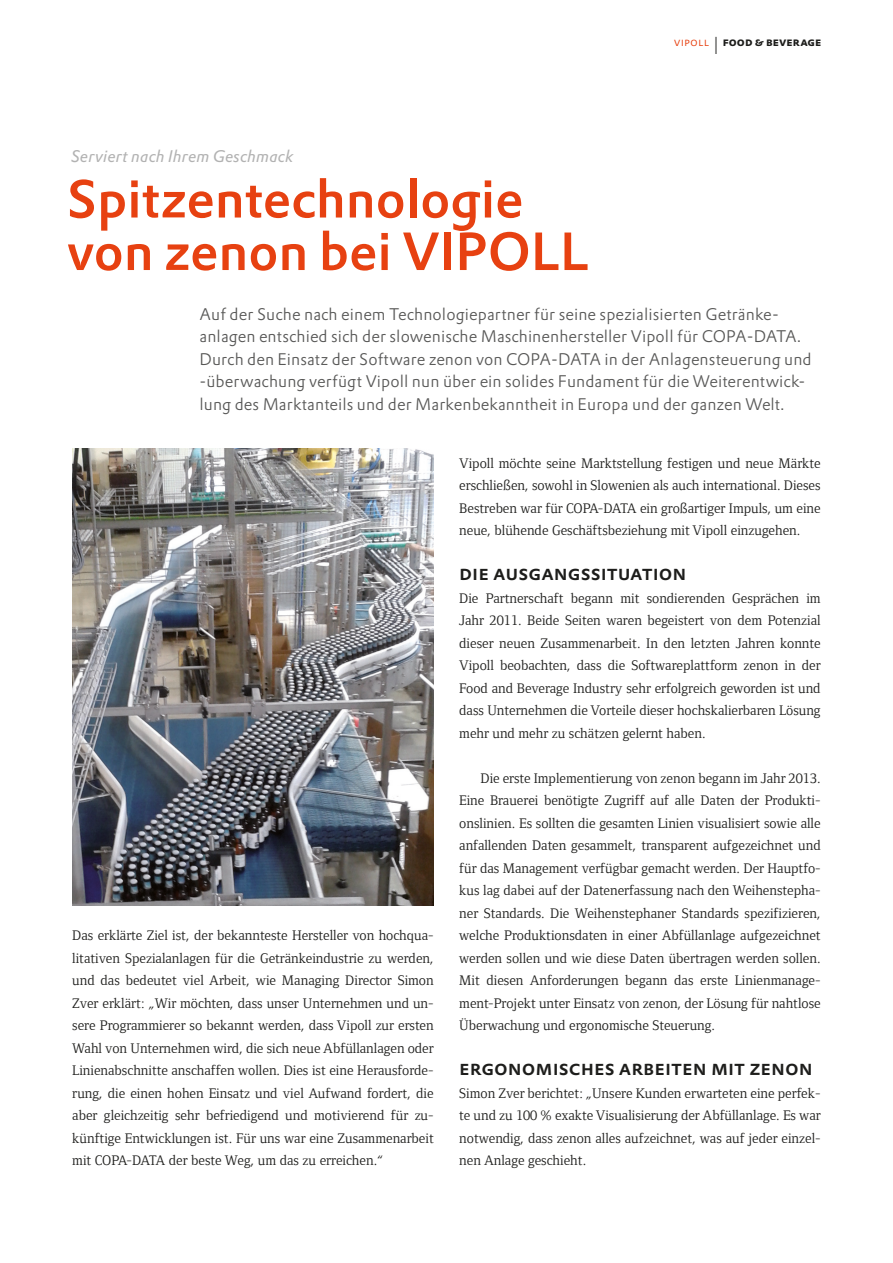
<style>
.page{position:relative;width:893px;height:1263px;background:#fff}
.page>*{position:absolute;margin:0;border:0;box-sizing:border-box;transform-origin:0 0}
.headline_orange{font:500 52.5px/52.5px "DTL Prokyon TOT";color:#e74111}
.headlines_in_copy_ju{font:500 21px "DTL Prokyon TOT Caps";color:#1d1d1b}
.lead_text{font:300 16.5px/22.5px "DTL Prokyon TOT";letter-spacing:.005em;color:#575756}
.kicker{font:italic 16.5px "DTL Prokyon TOT";letter-spacing:.005em;color:#b2b2b2}
.copy_no_indent{font:14.25px/22.5px "Foundry Form Serif";color:#1d1d1b;text-align:justify}
.copy_indent{font:14.25px/22.5px "Foundry Form Serif";color:#1d1d1b;text-align:justify}
.t1{font:700 12px "DTL Prokyon TOT Caps";letter-spacing:.005em;color:#1d1d1b}
.s1{font-weight:300;color:#e74111}
.s2{font-weight:300;font-size:24px}
</style>
<div class="page">
<img style="left:72px;top:449px;width:362px;height:457px">
<p class="kicker" style="left:71px;top:146px;width:224px">Serviert nach Ihrem Geschmack</p>
<p class="t1" style="left:674px;top:34px;width:149px"><span class="s1">vipoll</span> <span class="s2">I</span> food &amp; beverage</p>
<p class="headline_orange" style="left:67px;top:172px;width:524px">Spitzentechnologie von zenon bei VIPOLL</p>
<p class="lead_text" style="left:199px;top:302px;width:614px">Auf der Suche nach einem Technologiepartner für seine spezialisierten Getränke&shy;anlagen entschied sich der slowenische Maschinenhersteller Vipoll für COPA- DATA.<br>Durch den Einsatz der Software zenon von COPA- DATA in der Anlagensteuerung und</p>
<p class="lead_text" style="left:199px;top:370px;width:607px">- überwachung verfügt Vipoll nun über ein solides Fundament für die Weiterentwick&shy;lung des Marktanteils und der Markenbekanntheit in Europa und der ganzen Welt.</p>
<p class="copy_no_indent" style="left:72px;top:924px;width:363px">Das erklärte Ziel ist, der bekannteste Hersteller von hochqua&shy;litativen Spezialanlagen für die Getränkeindustrie zu werden, und das bedeutet viel Arbeit, wie Managing Director Simon Zver erklärt: „Wir möchten, dass unser Unternehmen und un&shy;sere Programmierer so bekannt werden, dass Vipoll zur ersten Wahl von Unternehmen wird, die sich neue Abfüllanlagen oder Linienabschnitte anschaffen wollen. Dies ist eine Herausforde&shy;rung, die einen hohen Einsatz und viel Aufwand fordert, die aber gleichzeitig sehr befriedigend und motivierend für zu&shy;künftige Entwicklungen ist. Für uns war eine Zusammenarbeit mit COPA-DATA der beste Weg, um das zu erreichen.“</p>
<p class="copy_no_indent" style="left:459px;top:452px;width:363px">Vipoll möchte seine Marktstellung festigen und neue Märkte erschließen, sowohl in Slowenien als auch international. Dieses Bestreben war für COPA-DATA ein großartiger Impuls, um eine neue, blühende Geschäftsbeziehung mit Vipoll einzugehen.</p>
<p class="headlines_in_copy_ju" style="left:459px;top:559px;width:229px">die ausgangssituation</p>
<p class="copy_no_indent" style="left:459px;top:587px;width:363px">Die Partnerschaft begann mit sondierenden Gesprächen im Jahr 2011. Beide Seiten waren begeistert von dem Potenzial dieser neuen Zusammenarbeit. In den letzten Jahren konnte Vipoll beobachten, dass die Softwareplattform zenon in der Food and Beverage Industry sehr erfolgreich geworden ist und dass Unternehmen die Vorteile dieser hochskalierbaren Lösung mehr und mehr zu schätzen gelernt haben.</p>
<p class="copy_indent" style="left:459px;top:767px;width:363px;text-indent:21px">Die erste Implementierung von zenon begann im Jahr 2013.<br>Eine Brauerei benötigte Zugriff auf alle Daten der Produkti&shy;onslinien. Es sollten die gesamten Linien visualisiert sowie alle anfallenden Daten gesammelt, transparent aufgezeichnet und für das Management verfügbar gemacht werden. Der Hauptfo&shy;kus lag dabei auf der Datenerfassung nach den Weihenstepha&shy;ner Standards. Die Weihenstephaner Standards spezifizieren, welche Produktionsdaten in einer Abfüllanlage aufgezeichnet werden sollen und wie diese Daten übertragen werden sollen.<br>Mit diesen Anforderungen begann das erste Linienmanage&shy;ment-Projekt unter Einsatz von zenon, der Lösung für nahtlose Überwachung und ergonomische Steuerung.</p>
<p class="headlines_in_copy_ju" style="left:459px;top:1054px;width:355px">ergonomisches arbeiten mit zenon</p>
<p class="copy_no_indent" style="left:459px;top:1082px;width:363px">Simon Zver berichtet: „Unsere Kunden erwarteten eine perfek&shy;te und zu 100 % exakte Visualisierung der Abfüllanlage. Es war notwendig, dass zenon alles aufzeichnet, was auf jeder einzel&shy;nen Anlage geschieht.</p>
</div>
